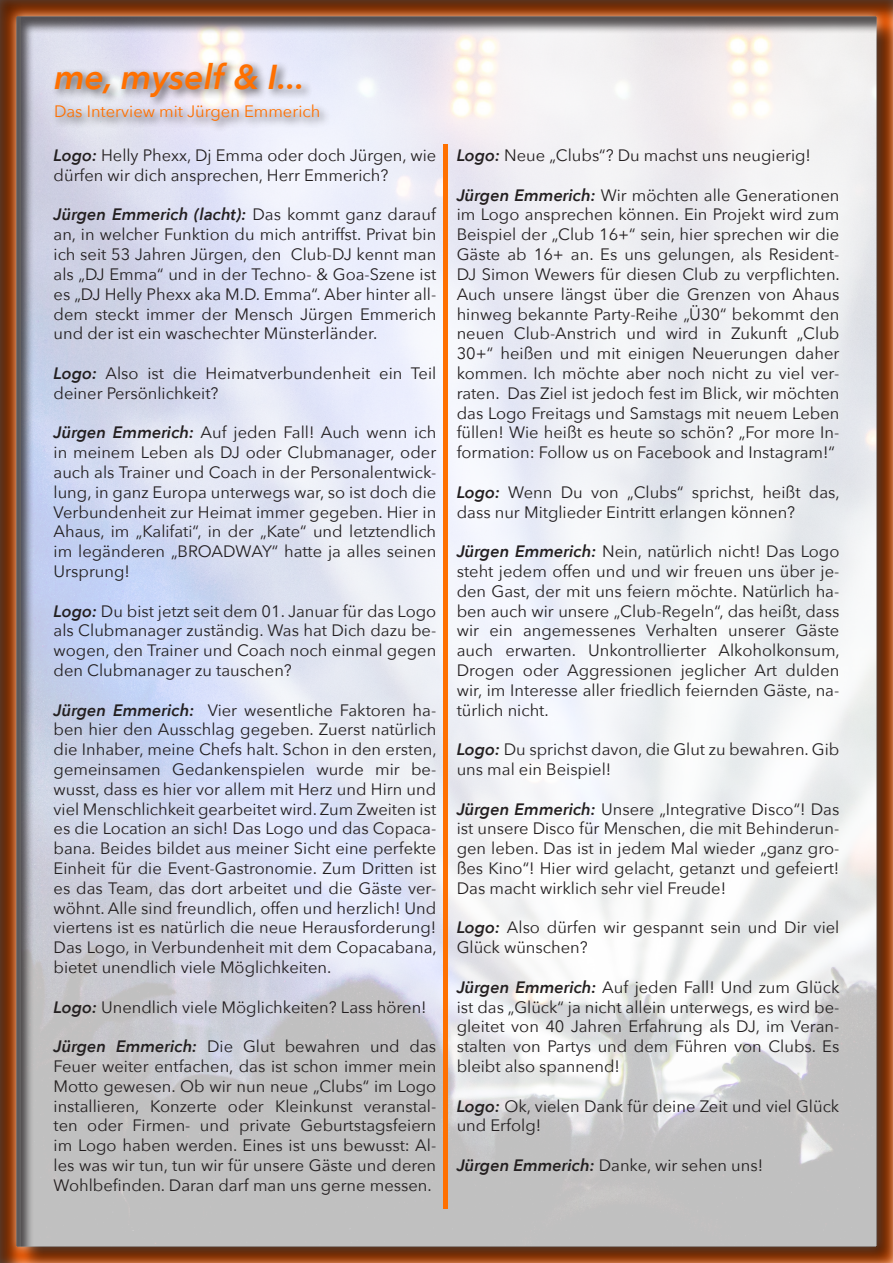
<style>
.page{position:relative;width:893px;height:1263px;background:#fff}
.page>*{position:absolute;margin:0;border:0;box-sizing:border-box;transform-origin:0 0}
.t1{font:italic 600 34.5px "Avenir Next";color:#ff7000}
.t2{font:16.5px/19.8px "Avenir Next";color:#231f20;text-align:justify}
.t3{font:16.5px "Avenir Next";color:#ff7000}
.s1{font-weight:600;font-style:italic}
</style>
<div class="page">
<div style="left:0;top:0;width:893px;height:1263px;background:#231f20;opacity:.75"></div>
<div style="left:443px;top:145px;width:5px;height:1064px;background:#ff7000"></div>
<p class="t1" style="left:54px;top:47px;width:252px">me, myself &amp; I...</p>
<p class="t3" style="left:54px;top:97px;width:268px">Das Interview mit Jürgen Emmerich</p>
<p class="t2" style="left:54px;top:145px;width:384px"><span class="s1">Logo:</span> Helly Phexx, Dj Emma oder doch Jürgen, wie dürfen wir dich ansprechen, Herr Emmerich?</p>
<p class="t2" style="left:54px;top:204px;width:384px"><span class="s1">Jürgen Emmerich (lacht):</span> Das kommt ganz darauf an, in welcher Funktion du mich antriffst. Privat bin ich seit 53 Jahren Jürgen, den Club-DJ kennt man als „DJ Emma“ und in der Techno- &amp; Goa-Szene ist es „DJ Helly Phexx aka M.D. Emma“. Aber hinter all&shy;dem steckt immer der Mensch Jürgen Emmerich und der ist ein waschechter Münsterländer.</p>
<p class="t2" style="left:54px;top:363px;width:384px"><span class="s1">Logo:</span> Also ist die Heimatverbundenheit ein Teil deiner Persönlichkeit?</p>
<p class="t2" style="left:54px;top:422px;width:384px"><span class="s1">Jürgen Emmerich:</span> Auf jeden Fall! Auch wenn ich in meinem Leben als DJ oder Clubmanager, oder auch als Trainer und Coach in der Personalentwick&shy;lung, in ganz Europa unterwegs war, so ist doch die Verbundenheit zur Heimat immer gegeben. Hier in Ahaus, im „Kalifati“, in der „Kate“ und letztendlich im legänderen „BROADWAY“ hatte ja alles seinen Ursprung!</p>
<p class="t2" style="left:54px;top:600px;width:384px"><span class="s1">Logo:</span> Du bist jetzt seit dem 01. Januar für das Logo als Clubmanager zuständig. Was hat Dich dazu be&shy;wogen, den Trainer und Coach noch einmal gegen den Clubmanager zu tauschen?</p>
<p class="t2" style="left:54px;top:699px;width:385px"><span class="s1">Jürgen Emmerich:</span> Vier wesentliche Faktoren ha&shy;ben hier den Ausschlag gegeben. Zuerst natürlich die Inhaber, meine Chefs halt. Schon in den ersten, gemeinsamen Gedankenspielen wurde mir be&shy;wusst, dass es hier vor allem mit Herz und Hirn und viel Menschlichkeit gearbeitet wird. Zum Zweiten ist es die Location an sich! Das Logo und das Copaca&shy;bana. Beides bildet aus meiner Sicht eine perfekte Einheit für die Event-Gastronomie. Zum Dritten ist es das Team, das dort arbeitet und die Gäste ver&shy;wöhnt. Alle sind freundlich, offen und herzlich! Und viertens ist es natürlich die neue Herausforderung!<br>Das Logo, in Verbundenheit mit dem Copacabana, bietet unendlich viele Möglichkeiten.</p>
<p class="t2" style="left:54px;top:996px;width:375px"><span class="s1">Logo:</span> Unendlich viele Möglichkeiten? Lass hören!</p>
<p class="t2" style="left:54px;top:1036px;width:384px"><span class="s1">Jürgen Emmerich:</span> Die Glut bewahren und das Feuer weiter entfachen, das ist schon immer mein Motto gewesen. Ob wir nun neue „Clubs“ im Logo installieren, Konzerte oder Kleinkunst veranstal&shy;ten oder Firmen- und private Geburtstagsfeiern im Logo haben werden. Eines ist uns bewusst: Al&shy;les was wir tun, tun wir für unsere Gäste und deren Wohlbefinden. Daran darf man uns gerne messen.</p>
<p class="t2" style="left:457px;top:145px;width:356px"><span class="s1">Logo:</span> Neue „Clubs“? Du machst uns neugierig!</p>
<p class="t2" style="left:457px;top:184px;width:385px"><span class="s1">Jürgen Emmerich:</span> Wir möchten alle Generationen im Logo ansprechen können. Ein Projekt wird zum Beispiel der „Club 16+“ sein, hier sprechen wir die Gäste ab 16+ an. Es uns gelungen, als Resident-DJ Simon Wewers für diesen Club zu verpflichten.<br>Auch unsere längst über die Grenzen von Ahaus hinweg bekannte Party-Reihe „Ü30“ bekommt den neuen Club-Anstrich und wird in Zukunft „Club 30+“ heißen und mit einigen Neuerungen daher kommen. Ich möchte aber noch nicht zu viel ver&shy;raten. Das Ziel ist jedoch fest im Blick, wir möchten das Logo Freitags und Samstags mit neuem Leben füllen! Wie heißt es heute so schön? „For more In&shy;formation: Follow us on Facebook and Instagram!“</p>
<p class="t2" style="left:457px;top:481px;width:385px"><span class="s1">Logo:</span> Wenn Du von „Clubs“ sprichst, heißt das, dass nur Mitglieder Eintritt erlangen können?</p>
<p class="t2" style="left:457px;top:541px;width:385px"><span class="s1">Jürgen Emmerich:</span> Nein, natürlich nicht! Das Logo steht jedem offen und und wir freuen uns über je&shy;den Gast, der mit uns feiern möchte. Natürlich ha&shy;ben auch wir unsere „Club-Regeln“, das heißt, dass wir ein angemessenes Verhalten unserer Gäste auch erwarten. Unkontrollierter Alkoholkonsum, Drogen oder Aggressionen jeglicher Art dulden wir, im Interesse aller friedlich feiernden Gäste, na&shy;türlich nicht.</p>
<p class="t2" style="left:457px;top:739px;width:384px"><span class="s1">Logo:</span> Du sprichst davon, die Glut zu bewahren. Gib uns mal ein Beispiel!</p>
<p class="t2" style="left:457px;top:798px;width:384px"><span class="s1">Jürgen Emmerich:</span> Unsere „Integrative Disco“! Das ist unsere Disco für Menschen, die mit Behinderun&shy;gen leben. Das ist in jedem Mal wieder „ganz gro&shy;ßes Kino“! Hier wird gelacht, getanzt und gefeiert!<br>Das macht wirklich sehr viel Freude!</p>
<p class="t2" style="left:457px;top:917px;width:384px"><span class="s1">Logo:</span> Also dürfen wir gespannt sein und Dir viel<br>Glück wünschen?</p>
<p class="t2" style="left:457px;top:976px;width:384px"><span class="s1">Jürgen Emmerich:</span> Auf jeden Fall! Und zum Glück ist das „Glück“ ja nicht allein unterwegs, es wird be&shy;gleitet von 40 Jahren Erfahrung als DJ, im Veran&shy;stalten von Partys und dem Führen von Clubs. Es bleibt also spannend!</p>
<p class="t2" style="left:457px;top:1095px;width:384px"><span class="s1">Logo:</span> Ok, vielen Dank für deine Zeit und viel Glück und Erfolg!</p>
<p class="t2" style="left:457px;top:1155px;width:308px"><span class="s1">Jürgen Emmerich:</span> Danke, wir sehen uns!</p>
</div>
